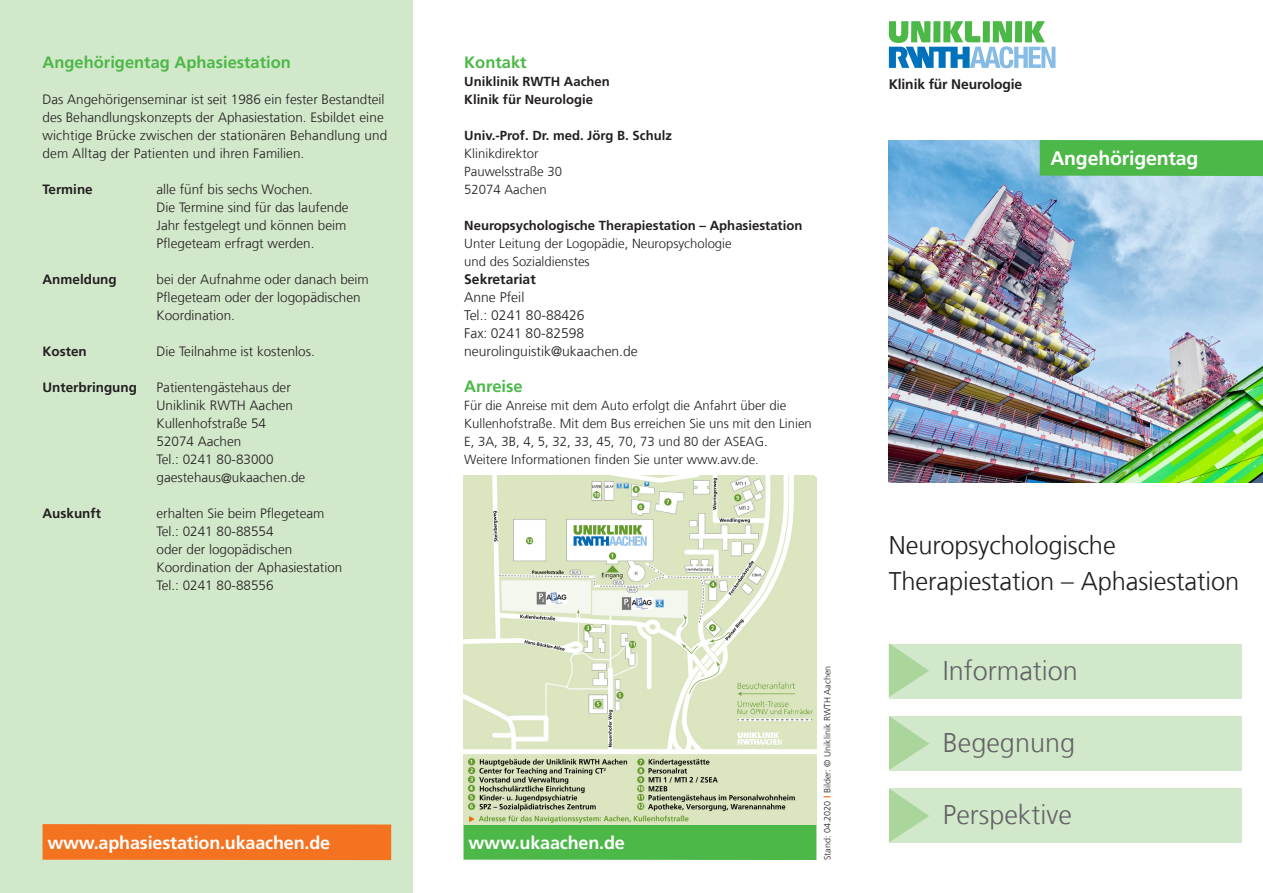
<style>
.page{position:relative;width:1263px;height:893px;background:#fff}
.page>*{position:absolute;margin:0;border:0;box-sizing:border-box;transform-origin:0 0}
.t1{font:300 27px "Frutiger LT Com";color:#636366}
.t2{font:300 25.5px/36px "Frutiger LT Com";letter-spacing:-.005em;color:#231f20}
.t3{font:700 19.5px "Frutiger LT Com";letter-spacing:-.01em;color:#fff}
.t4{font:700 18px "Frutiger LT Com";letter-spacing:-.01em;color:#fff}
.t5{font:700 16.5px "Frutiger LT Com";color:#4cb848}
.t6{font:300 13.8px/18px "Frutiger LT Com";color:#231f20}
.t7{font:700 13.8px "Frutiger LT Com";letter-spacing:-.01em;color:#231f20}
.t8{font:300 13.5px/18px "Frutiger LT Com";color:#231f20}
.t9{font:700 13.5px "Frutiger LT Com";color:#231f20}
.t10{font:300 13.2px/18px "Frutiger LT Com";color:#231f20}
.t11{font:700 13.2px/18px "Frutiger LT Com";color:#231f20}
.t12{font:300 9px "Frutiger LT Com";color:#231f20}
.s1{font-weight:700;color:#f47321}
</style>
<div class="page">
<img style="left:889px;top:140px;width:374px;height:342px">
<div style="left:0;top:0;width:412px;height:893px;background:#d2e8ca"></div>
<div style="left:43px;top:824px;width:348px;height:36px;background:#f47321"></div>
<div style="left:463px;top:824px;width:353px;height:36px;background:#4cb848"></div>
<img style="left:463px;top:475px;width:353px;height:349px">
<div style="left:889px;top:644px;width:353px;height:54px;background:#d2e8ca"></div>
<div style="left:889px;top:716px;width:353px;height:54px;background:#d2e8ca"></div>
<div style="left:889px;top:788px;width:352px;height:54px;background:#d2e8ca"></div>
<svg style="left:889px;top:643px;width:40px;height:54px"></svg>
<svg style="left:889px;top:716px;width:40px;height:54px"></svg>
<svg style="left:889px;top:788px;width:40px;height:54px"></svg>
<div style="left:1040px;top:140px;width:223px;height:36px;background:#4cb848"></div>
<svg style="left:889px;top:21px;width:166px;height:47px"></svg>
<p class="t5" style="left:43px;top:53px;width:250px">Angehörigentag Aphasiestation</p>
<p class="t8" style="left:43px;top:90px;width:346px">Das Angehörigenseminar ist seit 1986 ein fester Bestandteil des Behandlungskonzepts der Aphasiestation. Esbildet eine wichtige Brücke zwischen der stationären Behandlung und dem Alltag der Patienten und ihren Familien.</p>
<p class="t9" style="left:43px;top:181px;width:52px">Termine</p>
<p class="t8" style="left:157px;top:180px;width:194px">alle fünf bis sechs Wochen.<br>Die Termine sind für das laufende<br>Jahr festgelegt und können beim<br>Pflegeteam erfragt werden.</p>
<p class="t9" style="left:43px;top:271px;width:76px">Anmeldung</p>
<p class="t8" style="left:157px;top:270px;width:214px">bei der Aufnahme oder danach beim<br>Pflegeteam oder der logopädischen<br>Koordination.</p>
<p class="t9" style="left:43px;top:343px;width:46px">Kosten</p>
<p class="t8" style="left:157px;top:342px;width:160px">Die Teilnahme ist kostenlos.</p>
<p class="t9" style="left:43px;top:379px;width:96px">Unterbringung</p>
<p class="t8" style="left:157px;top:378px;width:150px">Patientengästehaus der<br>Uniklinik RWTH Aachen<br>Kullenhofstraße 54<br>52074 Aachen<br>Tel.: 0241 80-83000 gaestehaus@ukaachen.de</p>
<p class="t9" style="left:43px;top:505px;width:60px">Auskunft</p>
<p class="t8" style="left:157px;top:504px;width:187px">erhalten Sie beim Pflegeteam<br>Tel.: 0241 80-88554<br>oder der logopädischen<br>Koordination der Aphasiestation<br>Tel.: 0241 80-88556</p>
<p class="t5" style="left:464px;top:53px;width:64px">Kontakt</p>
<p class="t11" style="left:464px;top:73px;width:147px">Uniklinik RWTH Aachen<br>Klinik für Neurologie</p>
<p class="t11" style="left:464px;top:127px;width:209px">Univ.-Prof. Dr. med. Jörg B. Schulz</p>
<p class="t10" style="left:464px;top:145px;width:99px">Klinikdirektor<br>Pauwelsstraße 30<br>52074 Aachen</p>
<p class="t11" style="left:464px;top:217px;width:340px">Neuropsychologische Therapiestation – Aphasiestation</p>
<p class="t10" style="left:464px;top:235px;width:269px">Unter Leitung der Logopädie, Neuropsychologie und des Sozialdienstes</p>
<p class="t7" style="left:464px;top:271px;width:73px">Sekretariat</p>
<p class="t6" style="left:464px;top:288px;width:175px">Anne Pfeil<br>Tel.: 0241 80-88426<br>Fax: 0241 80-82598 neurolinguistik@ukaachen.de</p>
<p class="t5" style="left:464px;top:377px;width:60px">Anreise</p>
<p class="t10" style="left:464px;top:397px;width:349px">Für die Anreise mit dem Auto erfolgt die Anfahrt über die Kullenhofstraße. Mit dem Bus erreichen Sie uns mit den Linien E, 3A, 3B, 4, 5, 32, 33, 45, 70, 73 und 80 der ASEAG.<br>Weitere Informationen finden Sie unter www.avv.de.</p>
<h3 class="t4" style="left:47px;top:832px;width:284px">www.aphasiestation.ukaachen.de</h3>
<h3 class="t4" style="left:468px;top:832px;width:158px">www.ukaachen.de</h3>
<p class="t12" style="left:822px;top:860px;width:196px;rotate:-90deg">Stand: 04.2020 <span class="s1">l</span> Bilder: © Uniklinik RWTH Aachen</p>
<p class="t7" style="left:889px;top:76px;width:135px">Klinik für Neurologie</p>
<h3 class="t3" style="left:1050px;top:147px;width:150px">Angehörigentag</h3>
<h2 class="t2" style="left:889px;top:527px;width:352px">Neuropsychologische<br>Therapiestation – Aphasiestation</h2>
<h1 class="t1" style="left:943px;top:655px;width:136px">Information</h1>
<h1 class="t1" style="left:943px;top:727px;width:134px">Begegnung</h1>
<h1 class="t1" style="left:943px;top:799px;width:130px">Perspektive</h1>
</div>
